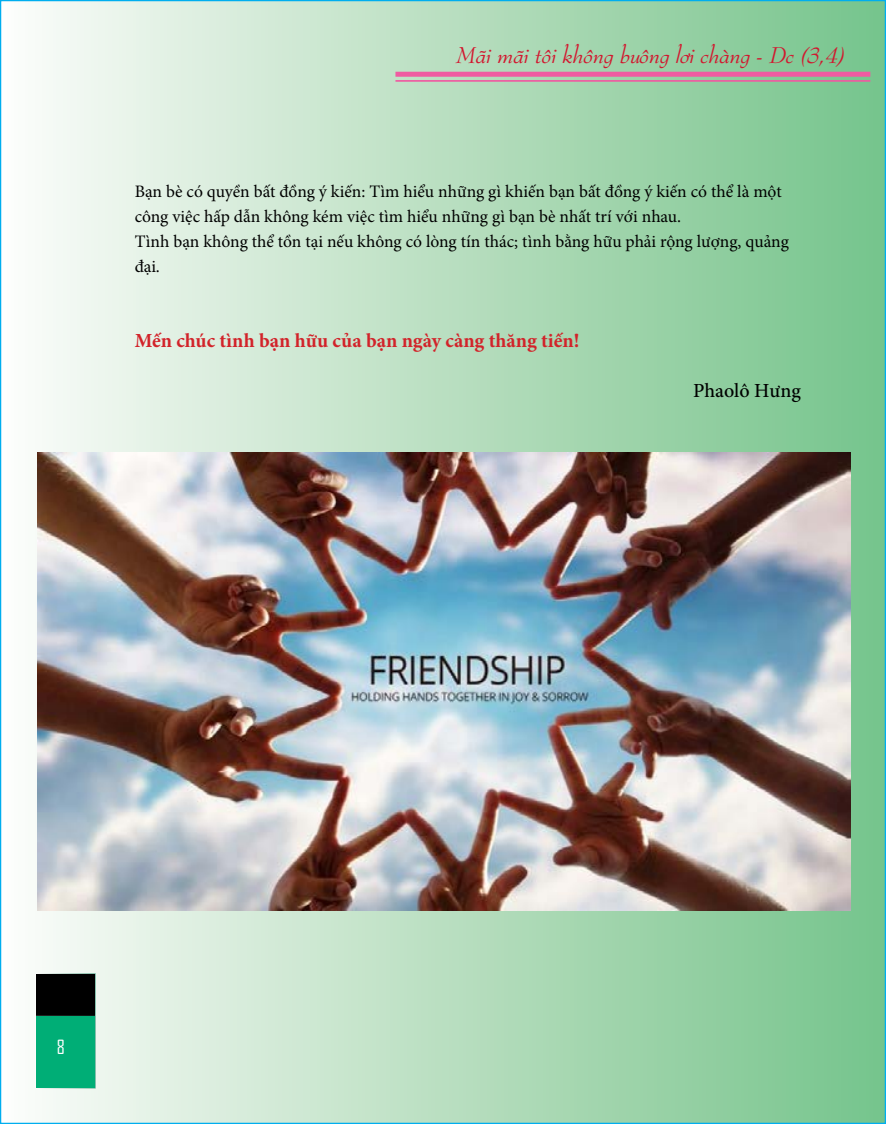
<style>
.page{position:relative;width:886px;height:1124px;background:#fff}
.page>*{position:absolute;margin:0;border:0;box-sizing:border-box;transform-origin:0 0}
.t1{font:italic 22.5px "VNI Bern";color:#d2162e}
.t2{font:700 20px "Minion Pro";color:#d2232a}
.t3{font:500 20px "Minion Pro";color:#000}
.t4{font:18.75px "Agency FB";color:#fff}
.t5{font:17.5px/25px "Minion Pro";color:#000}
</style>
<div class="page">
<div style="left:1px;top:1px;width:884px;height:1122px;background:linear-gradient(to right,#fdfcfa,#76c38a)"></div>
<div style="left:35px;top:973px;width:61px;height:42px;background:#000;border:1px solid #fff"></div>
<div style="left:35px;top:1015px;width:61px;height:73px;background:#00ae76"></div>
<div style="left:395px;top:72px;width:475px;height:5px;background:#ef5ba1"></div>
<hr style="left:395px;top:80px;width:475px;height:2px;background:#ef5ba1">
<img style="left:37px;top:452px;width:813px;height:458px">
<p class="t1" style="left:457px;top:38px;width:390px">Maõi maõi toâi khoâng buoâng lôi chaøng - Dc (3,4)</p>
<p class="t5" style="left:135px;top:179px;width:656px">Bạn bè có quyền bất đồng ý kiến: Tìm hiểu những gì khiến bạn bất đồng ý kiến có thể là một công việc hấp dẫn không kém việc tìm hiểu những gì bạn bè nhất trí với nhau.<br>Tình bạn không thể tồn tại nếu không có lòng tín thác; tình bằng hữu phải rộng lượng, quảng đại.</p>
<p class="t2" style="left:135px;top:326px;width:446px">Mến chúc tình bạn hữu của bạn ngày càng thăng tiến!</p>
<p class="t3" style="left:693px;top:377px;width:109px">Phaolô Hưng</p>
<p class="t4" style="left:57px;top:1035px;width:10px">8</p>
</div>
